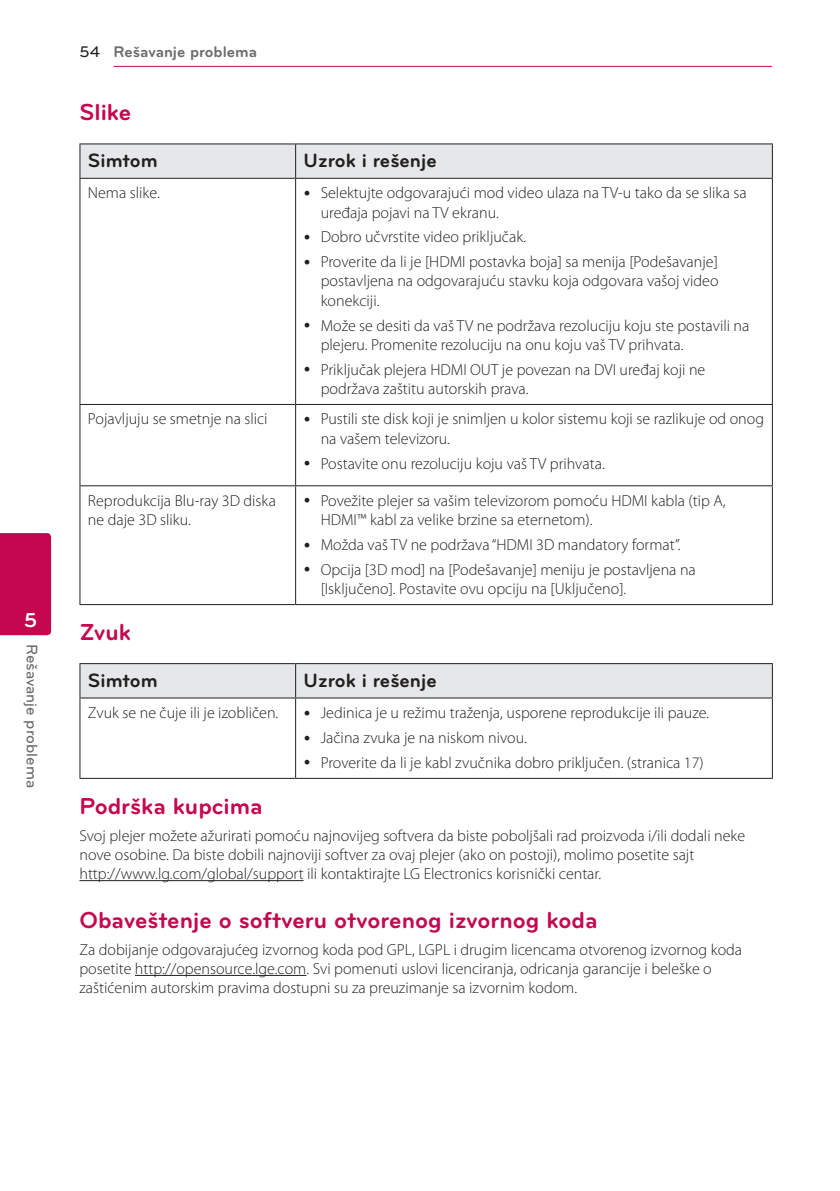
<style>
.page{position:relative;width:840px;height:1191px;background:#fff}
.page>*{position:absolute;margin:0;border:0;box-sizing:border-box;transform-origin:0 0}
.Title_2{font:700 24px "Bryant LG";color:#c50750}
.t1{font:700 21px "Bryant LG";color:#fff}
.Title_3{font:700 20px "Bryant LG";color:#231f20}
.Content_text_Bullet{font:300 16px/19.2px "Myriad Pro";color:#231f20}
.Content_text_Light{font:300 16px/19.2px "Myriad Pro";color:#231f20}
.t2{font:700 16px "Bryant LG";color:#6c6d70}
.t3{font:500 16px "Bryant LG";color:#6c6d70}
.s1{font-weight:500;color:#231f20}
</style>
<div class="page">
<hr style="left:113px;top:66px;width:658px;height:1px;background:#c50750">
<div style="left:0;top:533px;width:51px;height:102px;background:#c50750"></div>
<hr style="left:79px;top:880px;width:224px;height:1px;background:#231f20">
<hr style="left:135px;top:975px;width:171px;height:1px;background:#231f20">
<svg style="left:80px;top:144px;width:691px;height:34px"></svg>
<hr style="left:79px;top:143px;width:216px;height:1px;background:#231f20">
<hr style="left:79px;top:144px;width:1px;height:34px;background:#231f20">
<hr style="left:295px;top:143px;width:477px;height:1px;background:#231f20">
<hr style="left:295px;top:144px;width:1px;height:34px;background:#231f20">
<hr style="left:771px;top:144px;width:1px;height:34px;background:#231f20">
<hr style="left:79px;top:179px;width:1px;height:225px;background:#231f20">
<hr style="left:295px;top:179px;width:1px;height:225px;background:#231f20">
<hr style="left:771px;top:179px;width:1px;height:225px;background:#231f20">
<hr style="left:79px;top:405px;width:1px;height:80px;background:#231f20">
<hr style="left:295px;top:405px;width:1px;height:80px;background:#231f20">
<hr style="left:771px;top:405px;width:1px;height:80px;background:#231f20">
<hr style="left:79px;top:486px;width:1px;height:118px;background:#231f20">
<hr style="left:295px;top:486px;width:1px;height:118px;background:#231f20">
<hr style="left:771px;top:486px;width:1px;height:118px;background:#231f20">
<hr style="left:79px;top:604px;width:216px;height:1px;background:#231f20">
<hr style="left:295px;top:604px;width:477px;height:1px;background:#231f20">
<hr style="left:79px;top:178px;width:216px;height:1px;background:#231f20">
<hr style="left:295px;top:178px;width:477px;height:1px;background:#231f20">
<hr style="left:79px;top:404px;width:216px;height:1px;background:#231f20">
<hr style="left:295px;top:404px;width:477px;height:1px;background:#231f20">
<hr style="left:79px;top:485px;width:216px;height:1px;background:#231f20">
<hr style="left:295px;top:485px;width:477px;height:1px;background:#231f20">
<div style="left:80px;top:664px;width:691px;height:33px;background:#e6e7e9"></div>
<hr style="left:79px;top:663px;width:216px;height:1px;background:#231f20">
<hr style="left:79px;top:664px;width:1px;height:33px;background:#231f20">
<hr style="left:295px;top:663px;width:477px;height:1px;background:#231f20">
<hr style="left:295px;top:664px;width:1px;height:33px;background:#231f20">
<hr style="left:771px;top:664px;width:1px;height:33px;background:#231f20">
<hr style="left:79px;top:698px;width:1px;height:80px;background:#231f20">
<hr style="left:295px;top:698px;width:1px;height:80px;background:#231f20">
<hr style="left:771px;top:698px;width:1px;height:80px;background:#231f20">
<hr style="left:79px;top:778px;width:216px;height:1px;background:#231f20">
<hr style="left:295px;top:778px;width:477px;height:1px;background:#231f20">
<hr style="left:79px;top:697px;width:216px;height:1px;background:#231f20">
<hr style="left:295px;top:697px;width:477px;height:1px;background:#231f20">
<h2 class="t1" style="left:24px;top:606px;width:15px">5</h2>
<p class="t3" style="left:42px;top:643px;width:146px;rotate:90deg">Rešavanje problema</p>
<p class="t2" style="left:79px;top:42px;width:179px"><span class="s1">54</span> Rešavanje problema</p>
<p class="Title_2" style="left:79px;top:97px;width:53px">Slike</p>
<p class="Title_3" style="left:88px;top:148px;width:71px">Simtom</p>
<p class="Title_3" style="left:303px;top:148px;width:134px">Uzrok i rešenje</p>
<p class="Content_text_Light" style="left:88px;top:183px;width:73px">Nema slike.</p>
<p class="Content_text_Bullet" style="left:320px;top:183px;width:427px">Selektujte odgovarajući mod video ulaza na TV-u tako da se slika sa uređaja pojavi na TV ekranu.</p>
<p class="Content_text_Bullet" style="left:320px;top:227px;width:207px">Dobro učvrstite video priključak.</p>
<p class="Content_text_Bullet" style="left:320px;top:252px;width:399px;text-align:justify">Proverite da li je [HDMI postavka boja] sa menija [Podešavanje] postavljena na odgovarajuću stavku koja odgovara vašoj video konekciji.</p>
<p class="Content_text_Bullet" style="left:320px;top:315px;width:430px">Može se desiti da vaš TV ne podržava rezoluciju koju ste postavili na plejeru. Promenite rezoluciju na onu koju vaš TV prihvata.</p>
<p class="Content_text_Bullet" style="left:320px;top:359px;width:386px">Priključak plejera HDMI OUT je povezan na DVI uređaj koji ne podržava zaštitu autorskih prava.</p>
<p class="Content_text_Light" style="left:88px;top:409px;width:181px">Pojavljuju se smetnje na slici</p>
<p class="Content_text_Bullet" style="left:320px;top:409px;width:444px">Pustili ste disk koji je snimljen u kolor sistemu koji se razlikuje od onog na vašem televizoru.</p>
<p class="Content_text_Bullet" style="left:320px;top:453px;width:285px">Postavite onu rezoluciju koju vaš TV prihvata.</p>
<p class="Content_text_Light" style="left:88px;top:491px;width:189px">Reprodukcija Blu-ray 3D diska ne daje 3D sliku.</p>
<p class="Content_text_Bullet" style="left:320px;top:491px;width:406px">Povežite plejer sa vašim televizorom pomoću HDMI kabla (tip A,<br>HDMI™ kabl za velike brzine sa eternetom).</p>
<p class="Content_text_Bullet" style="left:320px;top:535px;width:361px">Možda vaš TV ne podržava “HDMI 3D mandatory format”.</p>
<p class="Content_text_Bullet" style="left:320px;top:559px;width:376px">Opcija [3D mod] na [Podešavanje] meniju je postavljena na [Isključeno]. Postavite ovu opciju na [Uključeno].</p>
<p class="Title_2" style="left:79px;top:617px;width:53px">Zvuk</p>
<p class="Title_3" style="left:88px;top:667px;width:71px">Simtom</p>
<p class="Title_3" style="left:303px;top:667px;width:134px">Uzrok i rešenje</p>
<p class="Content_text_Light" style="left:88px;top:703px;width:192px">Zvuk se ne čuje ili je izobličen.</p>
<p class="Content_text_Bullet" style="left:320px;top:703px;width:390px">Jedinica je u režimu traženja, usporene reprodukcije ili pauze.</p>
<p class="Content_text_Bullet" style="left:320px;top:728px;width:207px">Jačina zvuka je na niskom nivou.</p>
<p class="Content_text_Bullet" style="left:320px;top:752px;width:384px">Proverite da li je kabl zvučnika dobro priključen. (stranica 17)</p>
<p class="Title_2" style="left:79px;top:790px;width:185px">Podrška kupcima</p>
<p class="Content_text_Light" style="left:79px;top:825px;width:667px">Svoj plejer možete ažurirati pomoću najnovijeg softvera da biste poboljšali rad proizvoda i/ili dodali neke nove osobine. Da biste dobili najnoviji softver za ovaj plejer (ako on postoji), molimo posetite sajt http://www.lg.com/global/support ili kontaktirajte LG Electronics korisnički centar.</p>
<p class="Title_2" style="left:79px;top:904px;width:519px">Obaveštenje o softveru otvorenog izvornog koda</p>
<p class="Content_text_Light" style="left:79px;top:939px;width:663px">Za dobijanje odgovarajućeg izvornog koda pod GPL, LGPL i drugim licencama otvorenog izvornog koda posetite http://opensource.lge.com. Svi pomenuti uslovi licenciranja, odricanja garancije i beleške o zaštićenim autorskim pravima dostupni su za preuzimanje sa izvornim kodom.</p>
</div>
